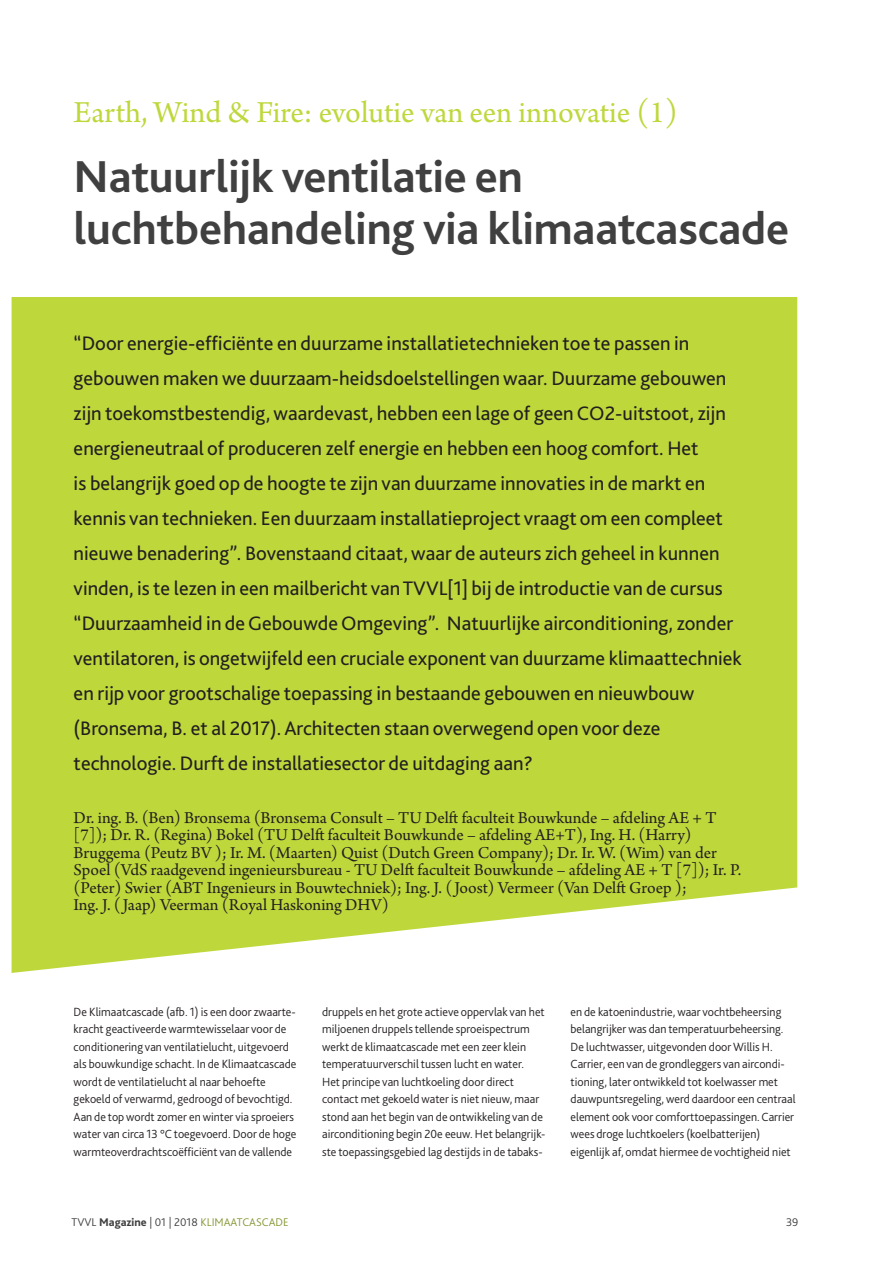
<style>
.page{position:relative;width:893px;height:1263px;background:#fff}
.page>*{position:absolute;margin:0;border:0;box-sizing:border-box;transform-origin:0 0}
.t1{font:700 46.8px/52.7px "Bliss 2";letter-spacing:-.005em;color:#404041}
.t2{font:32.1px "Arno Pro";color:#bed73b}
.t3{font:20.4px/35.1px "Bliss 2";color:#231f20}
.t4{font:17.55px/17.5px "Arno Pro";color:#231f20}
.t5{font:300 12.45px/17.5px "Bliss 2";color:#231f20}
.t6{font:300 11.7px "Bliss 2";color:#879836}
.t7{font:300 11.7px "Bliss 2";color:#404041}
.s1{color:#404041}
.s2{font-weight:800;color:#404041}
</style>
<div class="page">
<div style="left:12px;top:297px;width:785px;height:676px;background:#bed73b"></div>
<h2 class="t2" style="left:74px;top:100px;width:605px">Earth, Wind &amp; Fire: evolutie van een innovatie (1)</h2>
<h1 class="t1" style="left:74px;top:154px;width:717px">Natuurlijk ventilatie en luchtbehandeling via klimaatcascade</h1>
<p class="t3" style="left:74px;top:327px;width:670px">“Door energie-efficiënte en duurzame installatietechnieken toe te passen in gebouwen maken we duurzaam-heidsdoelstellingen waar. Duurzame gebouwen zijn toekomstbestendig, waardevast, hebben een lage of geen CO2-uitstoot, zijn energieneutraal of produceren zelf energie en hebben een hoog comfort. Het<br>is belangrijk goed op de hoogte te zijn van duurzame innovaties in de markt en kennis van technieken. Een duurzaam installatieproject vraagt om een compleet nieuwe benadering”. Bovenstaand citaat, waar de auteurs zich geheel in kunnen vinden, is te lezen in een mailbericht van TVVL[1] bij de introductie van de cursus “Duurzaamheid in de Gebouwde Omgeving”. Natuurlijke airconditioning, zonder ventilatoren, is ongetwijfeld een cruciale exponent van duurzame klimaattechniek en rijp voor grootschalige toepassing in bestaande gebouwen en nieuwbouw (Bronsema, B. et al 2017). Architecten staan overwegend open voor deze technologie. Durft de installatiesector de uitdaging aan?</p>
<p class="t4" style="left:74px;top:810px;width:669px">Dr. ing. B. (Ben) Bronsema (Bronsema Consult – TU Delft faculteit Bouwkunde – afdeling AE + T [7]); Dr. R. (Regina) Bokel (TU Delft faculteit Bouwkunde – afdeling AE+T), Ing. H. (Harry)<br>Bruggema (Peutz BV ); Ir. M. (Maarten) Quist (Dutch Green Company); Dr. Ir. W. (Wim) van der Spoel (VdS raadgevend ingenieursbureau - TU Delft faculteit Bouwkunde – afdeling AE + T [7]); Ir. P. (Peter) Swier (ABT Ingenieurs in Bouwtechniek); Ing. J. ( Joost) Vermeer (Van Delft Groep );<br>Ing. J. ( Jaap) Veerman (Royal Haskoning DHV)</p>
<p class="t5" style="left:74px;top:1004px;width:224px">De Klimaatcascade (afb. 1) is een door zwaarte&shy;kracht geactiveerde warmtewisselaar voor de conditionering van ventilatielucht, uitgevoerd als bouwkundige schacht. In de Klimaatcascade wordt de ventilatielucht al naar behoefte gekoeld of verwarmd, gedroogd of bevochtigd.<br>Aan de top wordt zomer en winter via sproeiers water van circa 13 °C toegevoerd. Door de hoge warmteoverdrachtscoëfficiënt van de vallende</p>
<p class="t5" style="left:322px;top:1004px;width:225px">druppels en het grote actieve oppervlak van het miljoenen druppels tellende sproeispectrum werkt de klimaatcascade met een zeer klein temperatuurverschil tussen lucht en water.<br>Het principe van luchtkoeling door direct contact met gekoeld water is niet nieuw, maar stond aan het begin van de ontwikkeling van de airconditioning begin 20e eeuw. Het belangrijk&shy;ste toepassingsgebied lag destijds in de tabaks-</p>
<p class="t5" style="left:570px;top:1004px;width:227px">en de katoenindustrie, waar vochtbeheersing belangrijker was dan temperatuurbeheersing.<br>De luchtwasser, uitgevonden door Willis H.<br>Carrier, een van de grondleggers van aircondi&shy;tioning, later ontwikkeld tot koelwasser met dauwpuntsregeling, werd daardoor een centraal element ook voor comforttoepassingen. Carrier wees droge luchtkoelers (koelbatterijen) eigenlijk af, omdat hiermee de vochtigheid niet</p>
<p class="t6" style="left:72px;top:1218px;width:219px"><span class="s1">TVVL</span> <span class="s2">Magazine</span> <span class="s1">| 01 | 2018</span> KLIMAATCASCADE</p>
<p class="t7" style="left:786px;top:1218px;width:14px">39</p>
</div>
